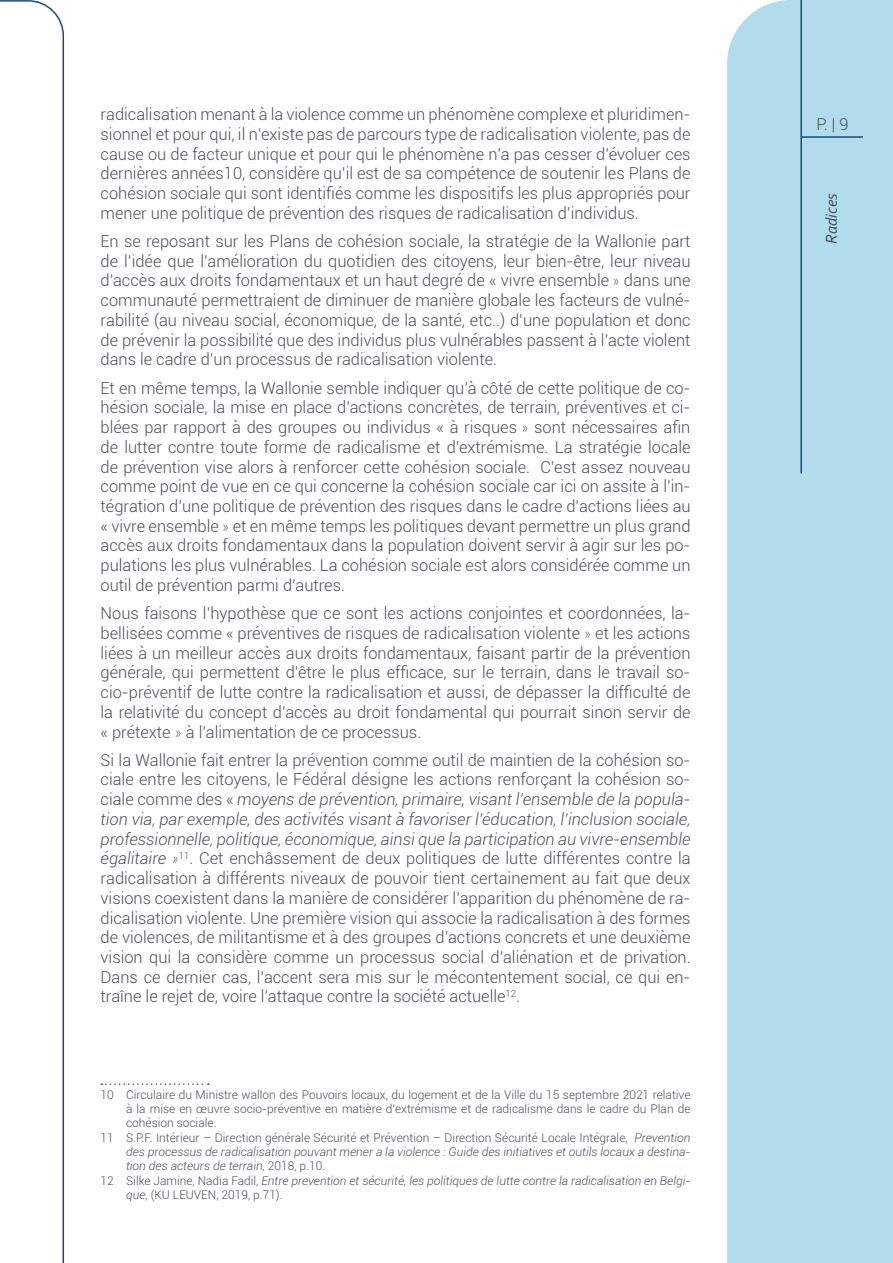
<style>
.page{position:relative;width:893px;height:1263px;background:#fff}
.page>*{position:absolute;margin:0;border:0;box-sizing:border-box;transform-origin:0 0}
.t1{font:300 16.5px/19.8px "Roboto";color:#465056;text-align:justify}
.t2{font:italic 16.5px "Corbel";color:#465056}
.t3{font:300 12px "Roboto";color:#465056}
.t4{font:italic 300 12px "Roboto";color:#465056}
.s1{font-family:"Lato"}
.s2{font-style:italic}
.s3{font-family:"Lato";font-style:italic}
.s4{font-style:normal}
</style>
<div class="page">
<svg style="left:0;top:0;width:64px;height:1263px"></svg>
<div style="left:727px;top:0;width:166px;height:1263px;background:#b1dcec"></div>
<hr style="left:800px;top:0;width:2px;height:473px;background:#1a4c77">
<div style="left:804px;top:99px;width:57px;height:33px;background:#b0dcec"></div>
<hr style="left:802px;top:136px;width:61px;height:2px;background:#1a4c77">
<div style="left:811px;top:146px;width:28px;height:324px;background:#b0dcec"></div>
<svg style="left:101px;top:1083px;width:108px;height:2px"></svg>
<p class="t1" style="left:101px;top:104px;width:591px">radicalisation menant à la violence comme un phénomène complexe et pluridimen&shy;sionnel et pour qui, il n’existe pas de parcours type de radicalisation violente, pas de cause ou de facteur unique et pour qui le phénomène n’a pas cesser d’évoluer ces dernières années10, considère qu’il est de sa compétence de soutenir les Plans de cohésion sociale qui sont identifiés comme les dispositifs les plus appropriés pour mener une politique de prévention des risques de radicalisation d’individus.</p>
<p class="t1" style="left:101px;top:231px;width:592px">En se reposant sur les Plans de cohésion sociale, la stratégie de la Wallonie part de l’idée que l’amélioration du quotidien des citoyens, leur bien-être, leur niveau d’accès aux droits fondamentaux et un haut degré de « vivre ensemble <span class="s1">»</span> dans une communauté permettraient de diminuer de manière globale les facteurs de vulné&shy;rabilité (au niveau social, économique, de la santé, etc..) d’une population et donc de prévenir la possibilité que des individus plus vulnérables passent à l’acte violent dans le cadre d’un processus de radicalisation violente.</p>
<p class="t1" style="left:101px;top:377px;width:592px">Et en même temps, la Wallonie semble indiquer qu’à côté de cette politique de co&shy;hésion sociale, la mise en place d’actions concrètes, de terrain, préventives et ci&shy;blées par rapport à des groupes ou individus « à risques <span class="s1">»</span> sont nécessaires afin de lutter contre toute forme de radicalisme et d’extrémisme. La stratégie locale de prévention vise alors à renforcer cette cohésion sociale. C’est assez nouveau comme point de vue en ce qui concerne la cohésion sociale car ici on assite à l’in&shy;tégration d’une politique de prévention des risques dans le cadre d’actions liées au « vivre ensemble <span class="s1">»</span> et en même temps les politiques devant permettre un plus grand accès aux droits fondamentaux dans la population doivent servir à agir sur les po&shy;pulations les plus vulnérables. La cohésion sociale est alors considérée comme un outil de prévention parmi d’autres.</p>
<p class="t1" style="left:101px;top:603px;width:592px">Nous faisons l’hypothèse que ce sont les actions conjointes et coordonnées, la&shy;bellisées comme « préventives de risques de radicalisation violente <span class="s1">»</span> et les actions liées à un meilleur accès aux droits fondamentaux, faisant partir de la prévention générale, qui permettent d’être le plus efficace, sur le terrain, dans le travail so&shy;cio-préventif de lutte contre la radicalisation et aussi, de dépasser la difficulté de la relativité du concept d’accès au droit fondamental qui pourrait sinon servir de « prétexte <span class="s1">»</span> à l’alimentation de ce processus.</p>
<p class="t1" style="left:101px;top:749px;width:592px">Si la Wallonie fait entrer la prévention comme outil de maintien de la cohésion so&shy;ciale entre les citoyens, le Fédéral désigne les actions renforçant la cohésion so&shy;ciale comme des « <span class="s2">moyens de prévention, primaire, visant l’ensemble de la popula&shy;tion via, par exemple, des activités visant à favoriser l’éducation, l’inclusion sociale, professionnelle, politique, économique, ainsi que la participation au vivre-ensemble égalitaire</span> <span class="s3">»</span><sup>11</sup>. Cet enchâssement de deux politiques de lutte différentes contre la radicalisation à différents niveaux de pouvoir tient certainement au fait que deux visions coexistent dans la manière de considérer l’apparition du phénomène de ra&shy;dicalisation violente. Une première vision qui associe la radicalisation à des formes de violences, de militantisme et à des groupes d’actions concrets et une deuxième vision qui la considère comme un processus social d’aliénation et de privation.<br>Dans ce dernier cas, l’accent sera mis sur le mécontentement social, ce qui en&shy;traîne le rejet de, voire l’attaque contre la société actuelle<sup>12</sup>.</p>
<p class="t3" style="left:101px;top:1086px;width:591px">10 Circulaire du Ministre wallon des Pouvoirs locaux, du logement et de la Ville du 15 septembre 2021 relative</p>
<p class="t3" style="left:126px;top:1100px;width:566px">à la mise en œuvre socio-préventive en matière d’extrémisme et de radicalisme dans le cadre du Plan de</p>
<p class="t3" style="left:126px;top:1115px;width:92px">cohésion sociale.</p>
<p class="t3" style="left:101px;top:1129px;width:591px">11 S.P.F. Intérieur – Direction générale Sécurité et Prévention – Direction Sécurité Locale Intégrale, <span class="s2">Prevention</span></p>
<p class="t4" style="left:126px;top:1143px;width:566px">des processus de radicalisation pouvant mener a la violence : Guide des initiatives et outils locaux a destina-</p>
<p class="t4" style="left:126px;top:1158px;width:201px">tion des acteurs de terrain, <span class="s4">2018, p.10.</span></p>
<p class="t4" style="left:101px;top:1172px;width:591px"><span class="s4">12 Silke Jamine, Nadia Fadil,</span> Entre prevention et sécurité, les politiques de lutte contre la radicalisation en Belgi-</p>
<p class="t3" style="left:126px;top:1186px;width:158px"><span class="s2">que</span>, (KU LEUVEN, 2019, p.71).</p>
<p class="t1" style="left:816px;top:113px;width:34px">P. | 9</p>
<p class="t2" style="left:821px;top:244px;width:52px;rotate:-90deg">Radices</p>
</div>
